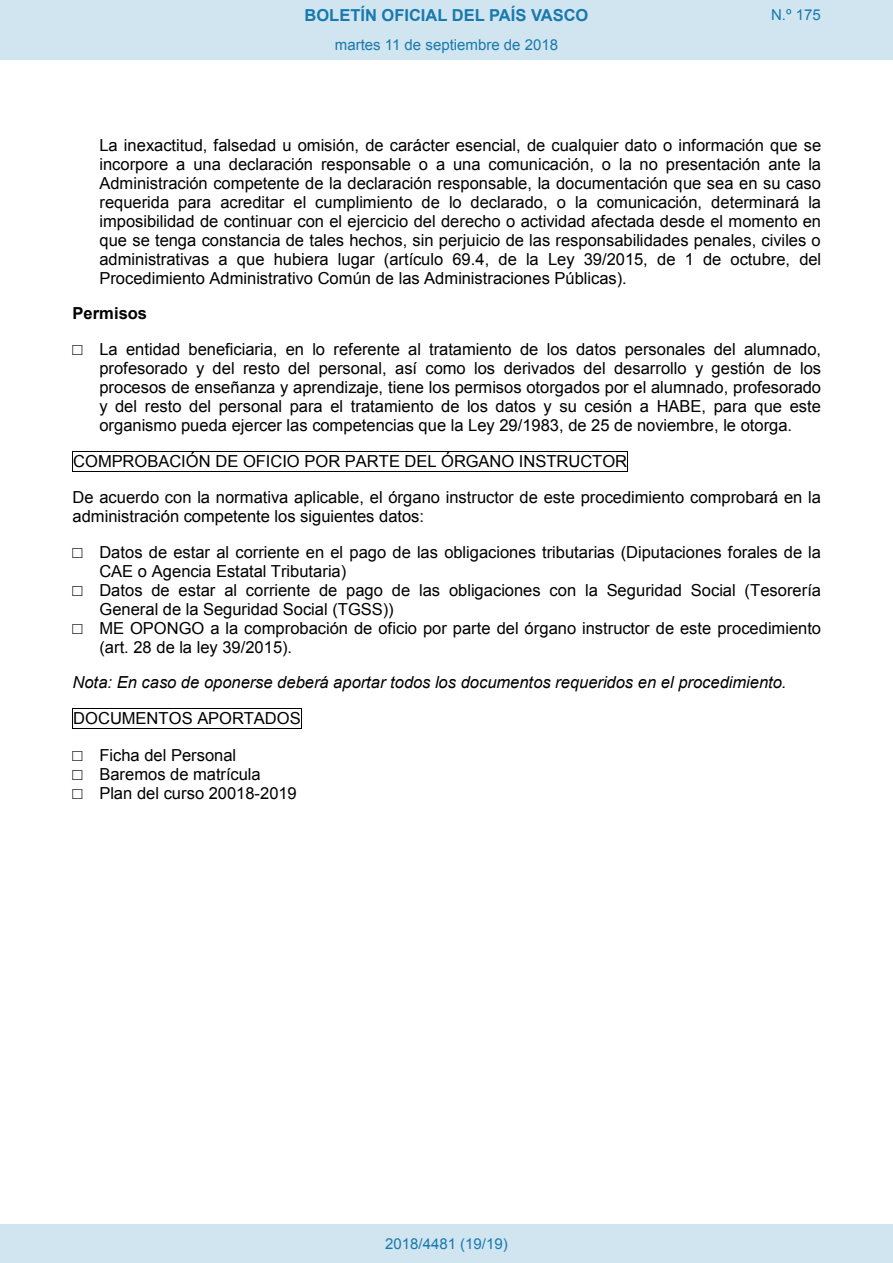
<style>
.page{position:relative;width:893px;height:1263px;background:#fff}
.page>*{position:absolute;margin:0;border:0;box-sizing:border-box;transform-origin:0 0}
.t1{font:16.5px/18.9px "Arial";color:#000}
.t2{font:italic 16.5px/36.2px "Arial";color:#000}
.t3{font:700 16.5px "Arial";color:#1879ad}
.t4{font:700 16.5px "Arial";color:#000}
.Paginacion_Centro{font:15px "Arial";color:#1879ad}
.s1{font-family:"Courier New"}
.s2{font-style:normal}
</style>
<div class="page">
<hr style="left:73px;top:451px;width:554px;height:1px;background:#000">
<hr style="left:73px;top:471px;width:554px;height:1px;background:#000">
<svg style="left:627px;top:451px;width:1px;height:21px"></svg>
<hr style="left:73px;top:708px;width:228px;height:1px;background:#000">
<hr style="left:73px;top:728px;width:228px;height:1px;background:#000">
<svg style="left:301px;top:708px;width:1px;height:21px"></svg>
<div style="left:0;top:0;width:893px;height:60px;background:#d0e5f0"></div>
<div style="left:0;top:1225px;width:893px;height:38px;background:#d0e5f0"></div>
<p class="t3" style="left:305px;top:4px;width:285px">BOLETÍN OFICIAL DEL PAÍS VASCO</p>
<p class="Paginacion_Centro" style="left:771px;top:5px;width:51px">N.º 175</p>
<p class="Paginacion_Centro" style="left:335px;top:35px;width:225px">martes 11 de septiembre de 2018</p>
<p class="t1" style="left:99px;top:136px;width:723px;text-align:justify">La inexactitud, falsedad u omisión, de carácter esencial, de cualquier dato o información que se incorpore a una declaración responsable o a una comunicación, o la no presentación ante la Administración competente de la declaración responsable, la documentación que sea en su caso requerida para acreditar el cumplimiento de lo declarado, o la comunicación, determinará la imposibilidad de continuar con el ejercicio del derecho o actividad afectada desde el momento en que se tenga constancia de tales hechos, sin perjuicio de las responsabilidades penales, civiles o administrativas a que hubiera lugar (artículo 69.4, de la Ley 39/2015, de 1 de octubre, del Procedimiento Administrativo Común de las Administraciones Públicas).</p>
<p class="t4" style="left:73px;top:303px;width:76px">Permisos</p>
<p class="t1" style="left:99px;top:340px;width:723px;text-align:justify;text-indent:-27px"><span class="s1">□</span> La entidad beneficiaria, en lo referente al tratamiento de los datos personales del alumnado, profesorado y del resto del personal, así como los derivados del desarrollo y gestión de los procesos de enseñanza y aprendizaje, tiene los permisos otorgados por el alumnado, profesorado y del resto del personal para el tratamiento de los datos y su cesión a HABE, para que este organismo pueda ejercer las competencias que la Ley 29/1983, de 25 de noviembre, le otorga.</p>
<p class="t1" style="left:73px;top:443px;width:750px;line-height:36.3px">COMPROBACIÓN DE OFICIO POR PARTE DEL ÓRGANO INSTRUCTOR<br>De acuerdo con la normativa aplicable, el órgano instructor de este procedimiento comprobará en la</p>
<p class="t1" style="left:73px;top:507px;width:353px">administración competente los siguientes datos:</p>
<p class="t1" style="left:99px;top:543px;width:723px;text-indent:-27px"><span class="s1">□</span> Datos de estar al corriente en el pago de las obligaciones tributarias (Diputaciones forales de la<br>CAE o Agencia Estatal Tributaria)</p>
<p class="t1" style="left:99px;top:581px;width:723px;text-indent:-27px"><span class="s1">□</span> Datos de estar al corriente de pago de las obligaciones con la Seguridad Social (Tesorería<br>General de la Seguridad Social (TGSS))</p>
<p class="t1" style="left:99px;top:619px;width:723px;text-indent:-27px"><span class="s1">□</span> ME OPONGO a la comprobación de oficio por parte del órgano instructor de este procedimiento (art. 28 de la ley 39/2015).</p>
<p class="t2" style="left:73px;top:665px;width:715px">Nota: En caso de oponerse deberá aportar todos los documentos requeridos en el procedimiento.<br><span class="s2">DOCUMENTOS APORTADOS</span></p>
<p class="t1" style="left:73px;top:746px;width:165px"><span class="s1">□</span> Ficha del Personal</p>
<p class="t1" style="left:73px;top:764px;width:190px"><span class="s1">□</span> Baremos de matrícula</p>
<p class="t1" style="left:73px;top:783px;width:226px"><span class="s1">□</span> Plan del curso 20018-2019</p>
<p class="Paginacion_Centro" style="left:385px;top:1234px;width:124px">2018/4481 (19/19)</p>
</div>
